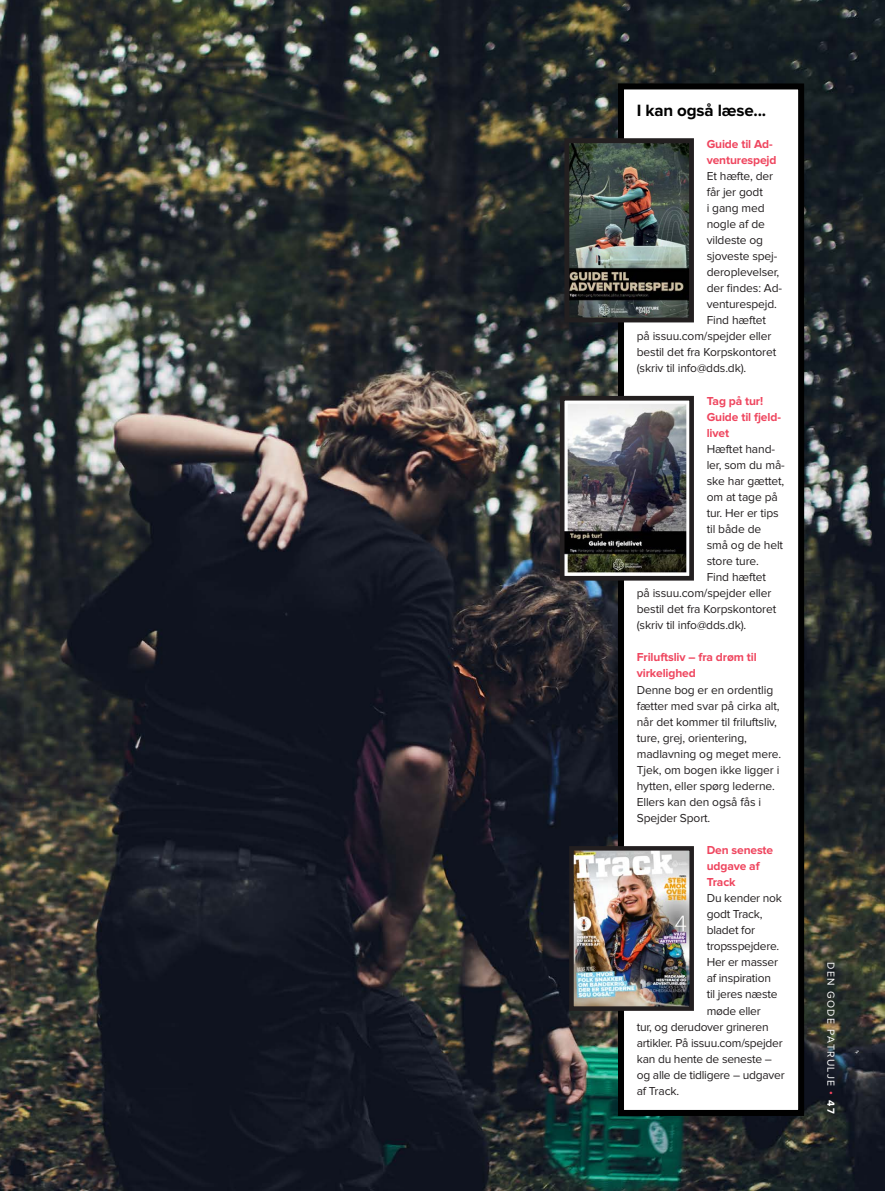
<style>
.page{position:relative;width:885px;height:1191px;background:#fff}
.page>*{position:absolute;margin:0;border:0;box-sizing:border-box;transform-origin:0 0}
.t1{font:700 16.95px "Proxima Nova";letter-spacing:-.01em;color:#010101}
.t2{font:12px/16px "Proxima Nova";letter-spacing:-.01em;color:#231f20}
.t3{font:700 12px/16px "Proxima Nova";letter-spacing:-.01em;color:#ef465f}
.t4{font:10.5px "Proxima Nova";letter-spacing:.125em;color:#fff}
.s1{font-weight:700;color:#ef465f}
.s2{font-weight:700}
</style>
<div class="page">
<img style="left:0;top:0;width:884px;height:1191px">
<div style="left:621px;top:86px;width:180px;height:1027px;background:#fff"></div>
<div style="left:618px;top:83px;width:186px;height:1033px;border:6px solid #010101"></div>
<img style="left:567px;top:844px;width:127px;height:169px">
<img style="left:557px;top:393px;width:137px;height:190px">
<img style="left:562px;top:136px;width:132px;height:189px">
<h1 class="t1" style="left:636px;top:102px;width:131px">I kan også læse...</h1>
<p class="t3" style="left:706px;top:136px;width:71px">Guide til Ad&shy;venturespejd</p>
<p class="t2" style="left:706px;top:168px;width:68px">Et hæfte, der</p>
<p class="t2" style="left:706px;top:184px;width:58px">får jer godt</p>
<p class="t2" style="left:706px;top:200px;width:59px">i gang med</p>
<p class="t2" style="left:706px;top:216px;width:60px">nogle af de</p>
<p class="t2" style="left:706px;top:232px;width:58px">vildeste og</p>
<p class="t2" style="left:706px;top:249px;width:72px">sjoveste spej-</p>
<p class="t2" style="left:706px;top:265px;width:74px">deroplevelser,</p>
<p class="t2" style="left:706px;top:281px;width:77px">der findes: Ad-</p>
<p class="t2" style="left:706px;top:297px;width:72px">venturespejd.</p>
<p class="t2" style="left:706px;top:313px;width:61px">Find hæftet</p>
<p class="t2" style="left:636px;top:329px;width:136px">på issuu.com/spejder eller</p>
<p class="t2" style="left:636px;top:345px;width:141px">bestil det fra Korpskontoret</p>
<p class="t2" style="left:636px;top:361px;width:111px">(skriv til info@dds.dk).</p>
<p class="t3" style="left:706px;top:393px;width:76px">Tag på tur!<br>Guide til fjeld&shy;livet</p>
<p class="t2" style="left:706px;top:441px;width:70px">Hæftet hand-</p>
<p class="t2" style="left:706px;top:457px;width:80px">ler, som du må-</p>
<p class="t2" style="left:706px;top:473px;width:79px">ske har gættet,</p>
<p class="t2" style="left:706px;top:489px;width:73px">om at tage på</p>
<p class="t2" style="left:706px;top:505px;width:74px">tur. Her er tips</p>
<p class="t2" style="left:706px;top:521px;width:56px">til både de</p>
<p class="t2" style="left:706px;top:537px;width:78px">små og de helt</p>
<p class="t2" style="left:706px;top:553px;width:54px">store ture.</p>
<p class="t2" style="left:706px;top:569px;width:61px">Find hæftet</p>
<p class="t2" style="left:636px;top:585px;width:136px">på issuu.com/spejder eller</p>
<p class="t2" style="left:636px;top:602px;width:141px">bestil det fra Korpskontoret</p>
<p class="t2" style="left:636px;top:618px;width:111px">(skriv til info@dds.dk).</p>
<p class="t3" style="left:636px;top:650px;width:121px">Friluftsliv – fra drøm til virkelighed</p>
<p class="t2" style="left:636px;top:682px;width:146px">Denne bog er en ordentlig fætter med svar på cirka alt, når det kommer til friluftsliv, ture, grej, orientering, madlavning og meget mere.<br>Tjek, om bogen ikke ligger i hytten, eller spørg lederne.<br>Ellers kan den også fås i<br>Spejder Sport.</p>
<p class="t3" style="left:706px;top:842px;width:68px">Den seneste udgave af<br>Track</p>
<p class="t2" style="left:706px;top:890px;width:77px">Du kender nok</p>
<p class="t2" style="left:706px;top:906px;width:57px">godt Track,</p>
<p class="t2" style="left:706px;top:922px;width:50px">bladet for</p>
<p class="t2" style="left:706px;top:938px;width:74px">tropsspejdere.</p>
<p class="t2" style="left:706px;top:955px;width:73px">Her er masser</p>
<p class="t2" style="left:706px;top:971px;width:66px">af inspiration</p>
<p class="t2" style="left:706px;top:987px;width:72px">til jeres næste</p>
<p class="t2" style="left:706px;top:1003px;width:56px">møde eller</p>
<p class="t2" style="left:636px;top:1019px;width:133px">tur, og derudover grineren</p>
<p class="t2" style="left:636px;top:1035px;width:147px">artikler. På issuu.com/spejder</p>
<p class="t2" style="left:636px;top:1051px;width:137px">kan du hente de seneste –</p>
<p class="t2" style="left:636px;top:1067px;width:149px">og alle de tidligere – udgaver</p>
<p class="t2" style="left:636px;top:1083px;width:44px">af Track.</p>
<p class="t4" style="left:835px;top:962px;width:153px;rotate:90deg">DEN GODE PATRULJE <span class="s1">•</span> <span class="s2">47</span></p>
</div>
